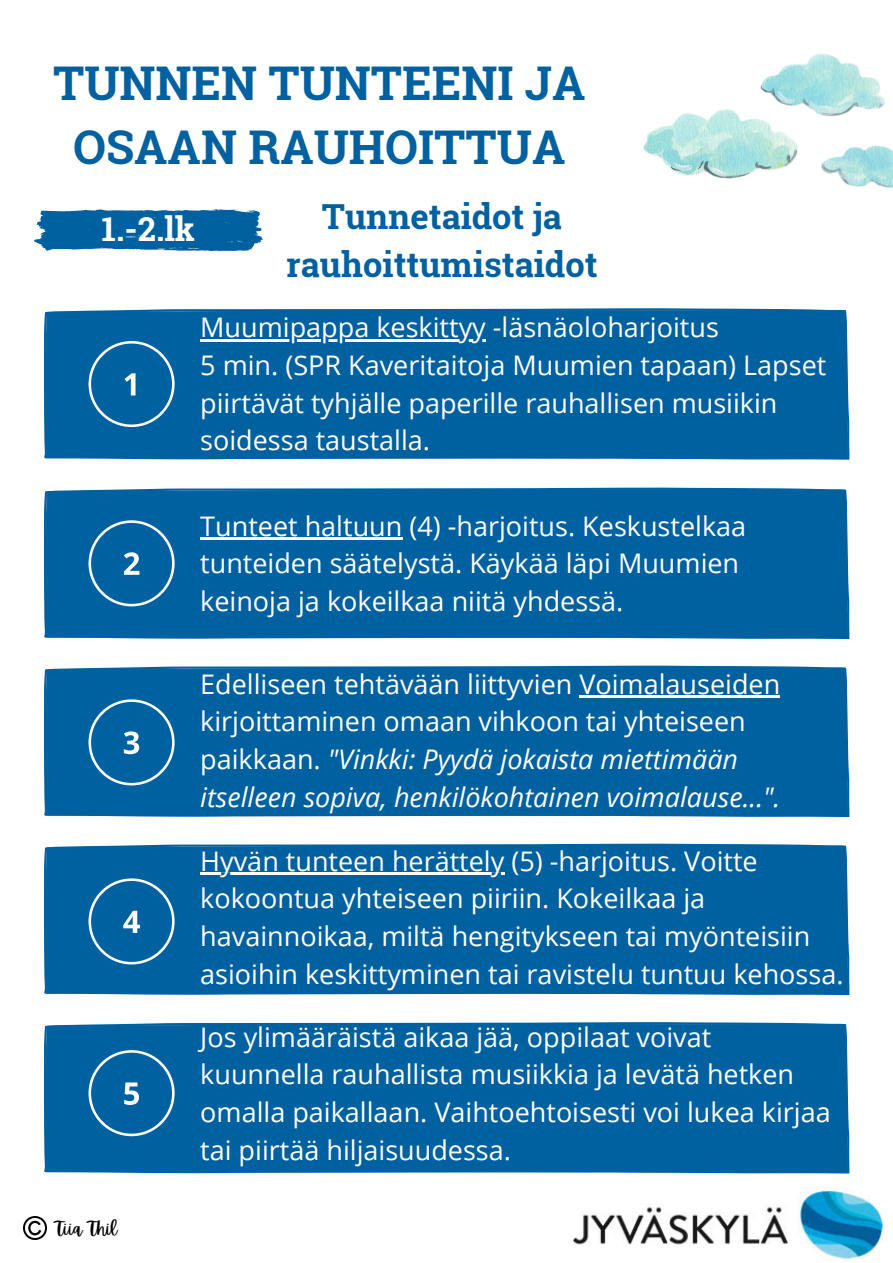
<style>
.page{position:relative;width:893px;height:1263px;background:#fff}
.page>*{position:absolute;margin:0;border:0;box-sizing:border-box;transform-origin:0 0}
.t1{font:700 46.5px/64.7px "Roboto Slab";color:#0061a0;text-align:center}
.t2{font:700 34.5px/47.8px "Roboto Slab";color:#0061a0;text-align:center}
.t3{font:700 33px "Roboto Slab";color:#fff}
.t4{font:27px/37.7px "Open Sans";color:#fff}
.t5{font:18px "Apricots";color:#000}
.s1{font-style:italic}
</style>
<div class="page">
<div style="left:44px;top:666px;width:805px;height:151px;background:#0061a0"></div>
<div style="left:44px;top:844px;width:805px;height:151px;background:#0061a0"></div>
<div style="left:44px;top:1022px;width:805px;height:151px;background:#0061a0"></div>
<div style="left:44px;top:488px;width:805px;height:151px;background:#0061a0"></div>
<div style="left:44px;top:308px;width:805px;height:152px;background:#0061a0"></div>
<svg style="left:88px;top:341px;width:87px;height:86px;background:#1b71aa"></svg>
<svg style="left:88px;top:520px;width:87px;height:86px;background:#1d72aa"></svg>
<svg style="left:88px;top:699px;width:87px;height:86px;background:#1d73aa"></svg>
<svg style="left:88px;top:878px;width:87px;height:86px;background:#1d73aa"></svg>
<svg style="left:88px;top:1050px;width:87px;height:86px;background:#1d73aa"></svg>
<hr style="left:200px;top:537px;width:202px;height:2px;background:#fff">
<hr style="left:579px;top:695px;width:201px;height:3px;background:#fff">
<hr style="left:200px;top:872px;width:304px;height:3px;background:#fff">
<svg style="left:34px;top:209px;width:229px;height:42px;background:#1d73ab"></svg>
<hr style="left:200px;top:339px;width:286px;height:2px;background:#fff">
<img style="left:643px;top:53px;width:250px;height:135px">
<img style="left:574px;top:1187px;width:308px;height:74px">
<img style="left:24px;top:1216px;width:23px;height:23px">
<p class="t1" style="left:53px;top:49px;width:534px">TUNNEN TUNTEENI JA<br>OSAAN RAUHOITTUA</p>
<p class="t2" style="left:286px;top:191px;width:313px">Tunnetaidot ja rauhoittumistaidot</p>
<p class="t4" style="left:200px;top:308px;width:520px">Muumipappa keskittyy -läsnäoloharjoitus</p>
<p class="t4" style="left:200px;top:346px;width:627px">5 min. (SPR Kaveritaitoja Muumien tapaan) Lapset piirtävät tyhjälle paperille rauhallisen musiikin soidessa taustalla.</p>
<p class="t3" style="left:102px;top:206px;width:95px">1.-2.lk</p>
<p class="t4" style="left:200px;top:506px;width:547px">Tunteet haltuun (4) -harjoitus. Keskustelkaa tunteiden säätelystä. Käykää läpi Muumien keinoja ja kokeilkaa niitä yhdessä.</p>
<p class="t5" style="left:55px;top:1218px;width:63px">Tiia Thil</p>
<p class="t4" style="left:200px;top:664px;width:581px">Edelliseen tehtävään liittyvien Voimalauseiden kirjoittaminen omaan vihkoon tai yhteiseen paikkaan. <span class="s1">"Vinkki: Pyydä jokaista miettimään itselleen sopiva, henkilökohtainen voimalause...".</span></p>
<p class="t4" style="left:200px;top:841px;width:645px">Hyvän tunteen herättely (5) -harjoitus. Voitte kokoontua yhteiseen piiriin. Kokeilkaa ja havainnoikaa, miltä hengitykseen tai myönteisiin asioihin keskittyminen tai ravistelu tuntuu kehossa.</p>
<p class="t4" style="left:200px;top:1017px;width:632px">Jos ylimääräistä aikaa jää, oppilaat voivat kuunnella rauhallista musiikkia ja levätä hetken omalla paikallaan. Vaihtoehtoisesti voi lukea kirjaa tai piirtää hiljaisuudessa.</p>
</div>
